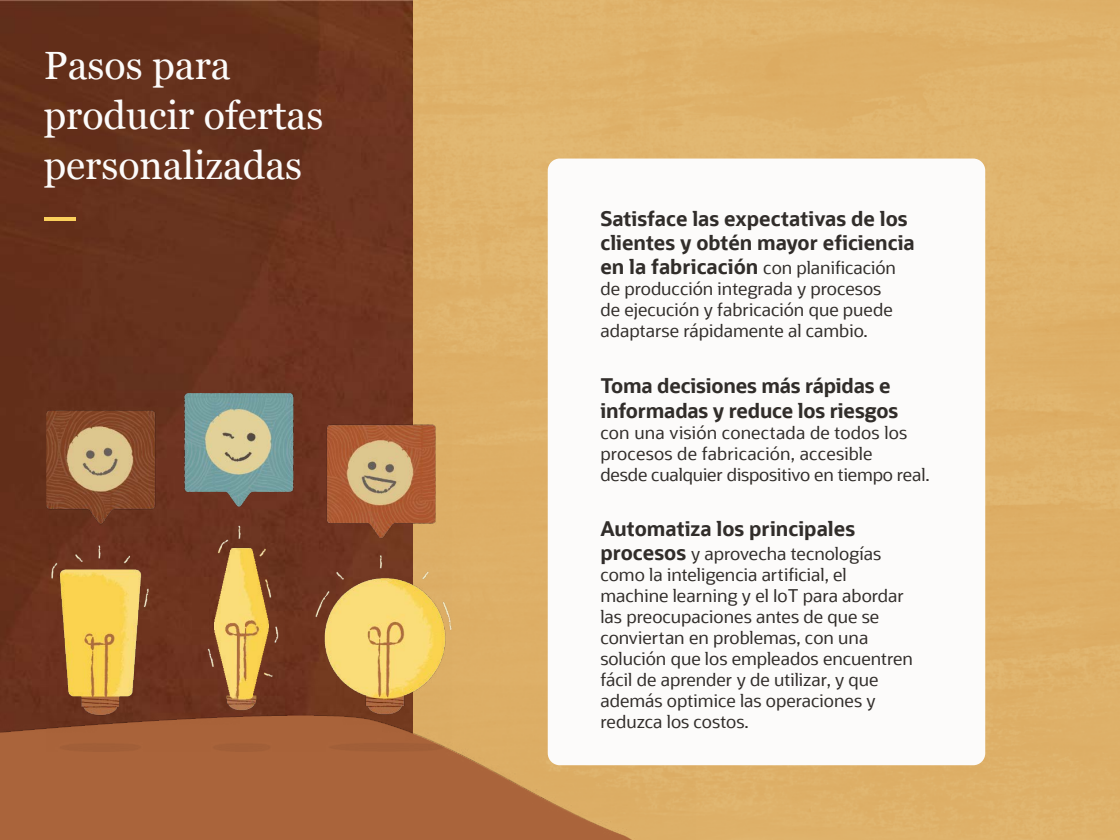
<style>
.page{position:relative;width:1120px;height:840px;background:#fff}
.page>*{position:absolute;margin:0;border:0;box-sizing:border-box;transform-origin:0 0}
.Subhead_1{font:39.38px/49.9px "Georgia";color:#fcfbfa}
.t1{font:700 20.12px/24.2px "Oracle Sans";color:#312d2a}
.t2{font:17.5px/21px "Oracle Sans";color:#312d2a}
.s1{font-weight:700;font-size:20.12px}
</style>
<div class="page">
<div style="left:413px;top:0;width:707px;height:840px;background:#dfb26a"></div>
<img style="left:0;top:0;width:413px;height:686px">
<hr style="left:44px;top:217px;width:31px;height:3px;background:#fbd05c">
<img style="left:0;top:686px;width:695px;height:154px">
<img style="left:46px;top:393px;width:406px;height:359px">
<div style="left:548px;top:159px;width:437px;height:606px;background:#fcfbfa;border-radius:12px"></div>
<p class="Subhead_1" style="left:44px;top:39px;width:281px">Pasos para producir ofertas personalizadas</p>
<p class="t1" style="left:600px;top:206px;width:316px">Satisface las expectativas de los clientes y obtén mayor eficiencia</p>
<p class="t2" style="left:600px;top:257px;width:297px"><span class="s1">en la fabricación</span> con planificación de producción integrada y procesos de ejecución y fabricación que puede adaptarse rápidamente al cambio.</p>
<p class="t1" style="left:600px;top:373px;width:299px;line-height:25.1px">Toma decisiones más rápidas e informadas y reduce los riesgos</p>
<p class="t2" style="left:600px;top:422px;width:331px">con una visión conectada de todos los procesos de fabricación, accesible<br>desde cualquier dispositivo en tiempo real.</p>
<p class="t1" style="left:600px;top:517px;width:256px">Automatiza los principales</p>
<p class="t2" style="left:600px;top:544px;width:314px"><span class="s1">procesos</span> y aprovecha tecnologías como la inteligencia artificial, el machine learning y el IoT para abordar las preocupaciones antes de que se conviertan en problemas, con una solución que los empleados encuentren fácil de aprender y de utilizar, y que además optimice las operaciones y reduzca los costos.</p>
</div>
